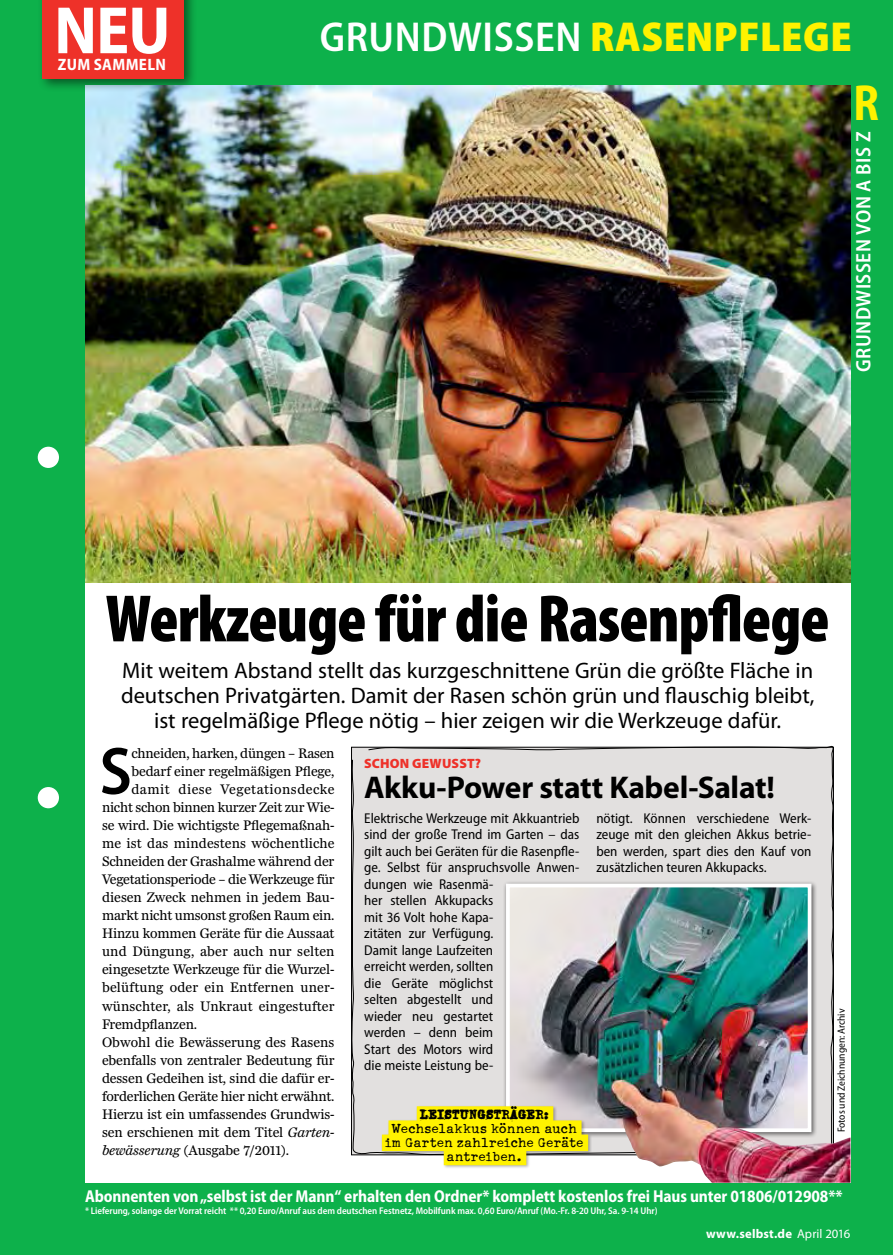
<style>
.page{position:relative;width:893px;height:1255px;background:#fff}
.page>*{position:absolute;margin:0;border:0;box-sizing:border-box;transform-origin:0 0}
.t1{font:600 semi-condensed 67.8px "Myriad Pro";color:#000}
.t2{font:900 condensed 67.5px "Myriad Pro";letter-spacing:-.015em;color:#000}
.t3{font:700 semi-condensed 67.5px "Myriad Pro";color:#fff}
.t4{font:700 semi-condensed 51px "Myriad Pro";color:#fff200;scale:.9 1}
.t5{font:600 semi-condensed 42px "Myriad Pro";letter-spacing:.015em;color:#fff}
.t6{font:700 31.5px "Myriad Pro";letter-spacing:-.01em;color:#000}
.t7{font:22.5px/24.8px "Myriad Pro";color:#000;text-align:center}
.t8{font:600 semi-condensed 21px "Myriad Pro";letter-spacing:.025em;color:#fff}
.t9{font:700 semi-condensed 17.25px "Myriad Pro";letter-spacing:-.005em;color:#fff;scale:.96 1}
.t10{font:700 semi-condensed 16.5px "Myriad Pro";color:#fff}
.t11{font:15px/14.1px "Schmutz Pro Cleaned";letter-spacing:.025em;color:#000;text-align:center}
.t12{font:15px "Schmutz Pro Clogged";letter-spacing:.015em;color:#000}
.t13{font:14.25px "Miller Daily";letter-spacing:-.01em;color:#000}
.t14{font:semi-condensed 14.25px/16.5px "Myriad Pro";color:#000}
.t15{font:14.25px "Miller Daily";letter-spacing:.01em;color:#000}
.t16{font:14.25px "Miller Daily";letter-spacing:.015em;color:#000}
.t17{font:14.25px "Miller Daily";letter-spacing:.035em;color:#000}
.t18{font:900 13.5px "Myriad Pro";letter-spacing:.015em;color:#ee3129}
.t19{font:700 12.75px "Myriad Pro";letter-spacing:.01em;color:#fff}
.t20{font:semi-condensed 10.5px "Myriad Pro";letter-spacing:-.005em;color:#000}
.t21{font:600 semi-condensed 9.75px "Myriad Pro";letter-spacing:-.005em;color:#fff}
.s1{font-weight:900;color:#fff200}
.s2{font-style:italic}
.s3{font-weight:400}
</style>
<div class="page">
<div style="left:0;top:0;width:893px;height:1254px;background:#0db14b"></div>
<div style="left:85px;top:85px;width:765px;height:1097px;background:#fff"></div>
<img style="left:351px;top:745px;width:483px;height:410px">
<div style="left:38px;top:446px;width:21px;height:22px;background:#fff;border-radius:50%"></div>
<div style="left:38px;top:787px;width:21px;height:21px;background:#fff;border-radius:50%"></div>
<img style="left:85px;top:85px;width:765px;height:498px">
<div style="left:38px;top:0;width:160px;height:92px;background:#000;opacity:.5"></div>
<div style="left:43px;top:0;width:141px;height:79px;background:#ee3129"></div>
<img style="left:622px;top:1107px;width:228px;height:75px">
<div style="left:380px;top:1104px;width:212px;height:65px;background:#000;opacity:.3"></div>
<div style="left:417px;top:1106px;width:136px;height:16px;background:#fff200"></div>
<div style="left:388px;top:1120px;width:194px;height:16px;background:#fff200"></div>
<div style="left:382px;top:1134px;width:206px;height:16px;background:#fff200"></div>
<div style="left:444px;top:1148px;width:82px;height:17px;background:#fff200"></div>
<h2 class="t3" style="left:54px;top:-7px;width:118px">NEU</h2>
<p class="t10" style="left:58px;top:56px;width:57px">zum Samme</p>
<p class="t10" style="left:147px;top:56px;width:18px">ln</p>
<h3 class="t5" style="left:320px;top:13px;width:534px">Grundwissen <span class="s1">RASENPFLEGE</span></h3>
<h3 class="t4" style="left:853px;top:75px;width:30px">R</h3>
<h3 class="t8" style="left:852px;top:372px;width:242px;rotate:-90deg">Grundwissen von A bis Z</h3>
<h2 class="t2" style="left:106px;top:581px;width:725px">Werkzeuge für die Rasenpflege</h2>
<h3 class="t7" style="left:121px;top:658px;width:695px">Mit weitem Abstand stellt das kurzgeschnittene Grün die größte Fläche in deutschen Privatgärten. Damit der Rasen schön grün und flauschig bleibt, ist regelmäßige Pflege nötig – hier zeigen wir die Werkzeuge dafür.</h3>
<h1 class="t1" style="left:100px;top:733px;width:34px">S</h1>
<p class="t13" style="left:131px;top:745px;width:205px">chneiden, harken, düngen – Rasen</p>
<p class="t13" style="left:131px;top:763px;width:205px">bedarf einer regelmäßigen Pflege,</p>
<p class="t17" style="left:131px;top:781px;width:204px">damit diese Vegetationsdecke</p>
<p class="t13" style="left:102px;top:799px;width:234px">nicht schon binnen kurzer Zeit zur Wie-</p>
<p class="t13" style="left:102px;top:817px;width:234px">se wird. Die wichtigste Pflegemaßnah-</p>
<p class="t13" style="left:102px;top:835px;width:234px">me ist das mindestens wöchentliche</p>
<p class="t13" style="left:102px;top:853px;width:234px">Schneiden der Grashalme während der</p>
<p class="t13" style="left:102px;top:871px;width:234px">Vegetationsperiode – die Werkzeuge für</p>
<p class="t13" style="left:102px;top:889px;width:234px">diesen Zweck nehmen in jedem Bau-</p>
<p class="t13" style="left:102px;top:907px;width:234px">markt nicht umsonst großen Raum ein.</p>
<p class="t13" style="left:102px;top:925px;width:234px">Hinzu kommen Geräte für die Aussaat</p>
<p class="t15" style="left:102px;top:943px;width:234px">und Düngung, aber auch nur selten</p>
<p class="t13" style="left:102px;top:961px;width:234px">eingesetzte Werkzeuge für die Wurzel-</p>
<p class="t16" style="left:102px;top:979px;width:234px">belüftung oder ein Entfernen uner-</p>
<p class="t15" style="left:102px;top:997px;width:234px">wünschter, als Unkraut eingestufter</p>
<p class="t13" style="left:102px;top:1016px;width:97px">Fremdpflanzen.</p>
<p class="t13" style="left:102px;top:1034px;width:234px">Obwohl die Bewässerung des Rasens</p>
<p class="t13" style="left:102px;top:1052px;width:234px">ebenfalls von zentraler Bedeutung für</p>
<p class="t13" style="left:102px;top:1070px;width:234px">dessen Gedeihen ist, sind die dafür er-</p>
<p class="t13" style="left:102px;top:1088px;width:234px">forderlichen Geräte hier nicht erwähnt.</p>
<p class="t13" style="left:102px;top:1106px;width:234px">Hierzu ist ein umfassendes Grundwis-</p>
<p class="t13" style="left:102px;top:1124px;width:234px">sen erschienen mit dem Titel <span class="s2">Garten-</span></p>
<p class="t13" style="left:102px;top:1142px;width:189px"><span class="s2">bewässerung</span> (Ausgabe 7/2011).</p>
<p class="t18" style="left:364px;top:755px;width:118px">SCHON GEWUSST?</p>
<h3 class="t6" style="left:364px;top:769px;width:413px">Akku-Power statt Kabel-Salat!</h3>
<p class="t14" style="left:364px;top:810px;width:217px">Elektrische Werkzeuge mit Akkuantrieb sind der große Trend im Garten – das gilt auch bei Geräten für die Rasenpfle&shy;ge. Selbst für anspruchsvolle Anwen&shy;dungen wie Rasenmä-<br>her stellen Akkupacks<br>mit 36 Volt hohe Kapa-<br>zitäten zur Verfügung.<br>Damit lange Laufzeiten<br>erreicht werden, sollten<br>die Geräte möglichst<br>selten abgestellt und<br>wieder neu gestartet<br>werden – denn beim<br>Start des Motors wird<br>die meiste Leistung be-</p>
<p class="t14" style="left:596px;top:810px;width:217px;text-align:justify">nötigt. Können verschiedene Werk&shy;zeuge mit den gleichen Akkus betrie&shy;ben werden, spart dies den Kauf von zusätzlichen teuren Akkupacks.</p>
<p class="t12" style="left:420px;top:1105px;width:130px">Leistungsträger:</p>
<p class="t11" style="left:385px;top:1121px;width:200px">Wechselakkus können auch im Garten zahlreiche Geräte antreiben.</p>
<p class="t20" style="left:835px;top:1132px;width:125px;rotate:-90deg">Fotos und Zeichnungen: Archiv</p>
<p class="t9" style="left:85px;top:1186px;width:791px">Abonnenten von „selbst ist der Mann“ erhalten den Ordner* komplett kostenlos frei Haus unter 01806/012908**</p>
<p class="t21" style="left:85px;top:1205px;width:574px">* Lieferung, solange der Vorrat reicht ** 0,20 Euro/Anruf aus dem deutschen Festnetz, Mobilfunk max. 0,60 Euro/Anruf (Mo.-Fr. 8-20 Uhr, Sa. 9-14 Uhr)</p>
<p class="t19" style="left:706px;top:1226px;width:146px">www.selbst.de <span class="s3">April 2016</span></p>
</div>
